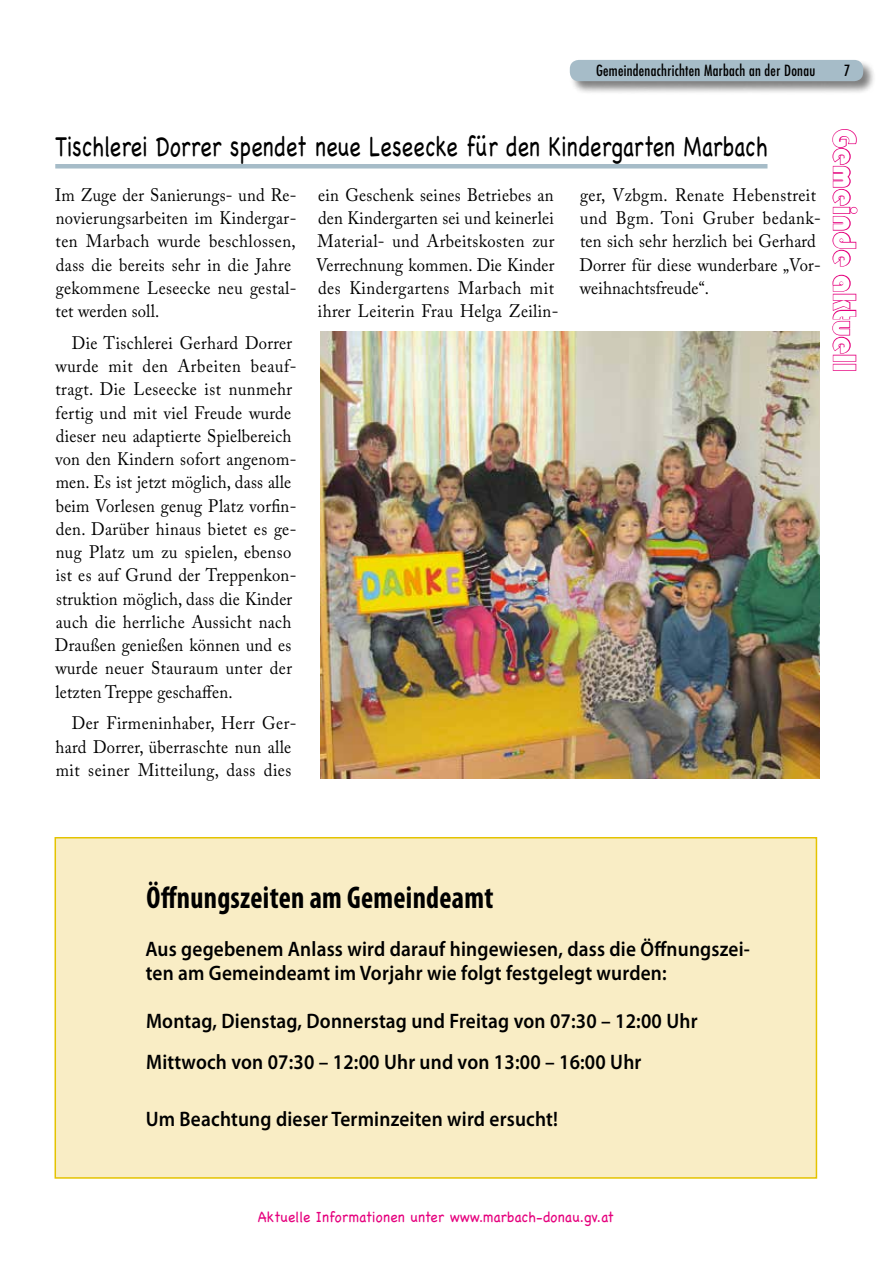
<style>
.page{position:relative;width:893px;height:1263px;background:#fff}
.page>*{position:absolute;margin:0;border:0;box-sizing:border-box;transform-origin:0 0}
.t1{font:33px "Bauhaus 93";letter-spacing:.01em;color:#fff;scale:.92 1}
.t2{font:700 condensed 31.5px "Myriad Pro";letter-spacing:.01em;color:#000;scale:.92 1}
.t3{font:28.5px "Chalkboard";letter-spacing:.01em;color:#000;scale:.75 1}
.t4{font:600 21px/23.2px "Myriad Pro";letter-spacing:.01em;color:#000;scale:.92 1}
.t5{font:18px/23.2px "Adobe Caslon Pro";letter-spacing:.02em;color:#000;scale:.92 1}
.t6{font:15px "Chalkboard";letter-spacing:.01em;color:#e5007d;scale:.92 1}
.t7{font:condensed 15px "Futura";letter-spacing:.02em;color:#000}
</style>
<div class="page">
<div style="left:569px;top:59px;width:308px;height:36px;background:#000;opacity:.5"></div>
<div style="left:570px;top:60px;width:293px;height:21px;background:#a6bcc8;border-radius:9px"></div>
<div style="left:55px;top:837px;width:762px;height:342px;background:#f9edc5;border:2px solid #e4c300"></div>
<svg style="left:832px;top:129px;width:26px;height:138px"></svg>
<svg style="left:832px;top:274px;width:25px;height:80px"></svg>
<div style="left:833px;top:355px;width:23px;height:7px;border:2px solid #e5007d"></div>
<div style="left:833px;top:364px;width:23px;height:7px;border:2px solid #e5007d"></div>
<hr style="left:55px;top:164px;width:712px;height:4px;background:#a6bcc8">
<img style="left:320px;top:332px;width:499px;height:446px">
<p class="t7" style="left:596px;top:61px;width:221px">Gemeindenachrichten Marbach an der Donau</p>
<p class="t7" style="left:844px;top:61px;width:8px">7</p>
<h3 class="t3" style="left:55px;top:129px;width:951px">Tischlerei Dorrer spendet neue Leseecke für den Kindergarten Marbach</h3>
<p class="t5" style="left:55px;top:183px;width:264px">Im Zuge der Sanierungs- und Re&shy;novierungsarbeiten im Kindergar&shy;ten Marbach wurde beschlossen, dass die bereits sehr in die Jahre gekommene Leseecke neu gestal&shy;tet werden soll.</p>
<p class="t5" style="left:55px;top:331px;width:264px;text-indent:17px">Die Tischlerei Gerhard Dorrer wurde mit den Arbeiten beauf&shy;tragt. Die Leseecke ist nunmehr fertig und mit viel Freude wurde dieser neu adaptierte Spielbereich von den Kindern sofort angenom&shy;men. Es ist jetzt möglich, dass alle beim Vorlesen genug Platz vorfin&shy;den. Darüber hinaus bietet es ge&shy;nug Platz um zu spielen, ebenso ist es auf Grund der Treppenkon&shy;struktion möglich, dass die Kinder auch die herrliche Aussicht nach<br>Draußen genießen können und es wurde neuer Stauraum unter der letzten Treppe geschaffen.</p>
<p class="t5" style="left:56px;top:711px;width:263px;text-indent:16px">Der Firmeninhaber, Herr Ger&shy;hard Dorrer, überraschte nun alle mit seiner Mitteilung, dass dies</p>
<p class="t5" style="left:316px;top:183px;width:265px">ein Geschenk seines Betriebes an den Kindergarten sei und keinerlei Material- und Arbeitskosten zur Verrechnung kommen. Die Kinder des Kindergartens Marbach mit ihrer Leiterin Frau Helga Zeilin-</p>
<p class="t5" style="left:579px;top:183px;width:264px">ger, Vzbgm. Renate Hebenstreit und Bgm. Toni Gruber bedank&shy;ten sich sehr herzlich bei Gerhard<br>Dorrer für diese wunderbare „Vor&shy;weihnachtsfreude“.</p>
<h1 class="t1" style="left:863px;top:129px;width:265px;rotate:90deg">Gemeinde aktuell</h1>
<h2 class="t2" style="left:146px;top:877px;width:379px">Öffnungszeiten am Gemeindeamt</h2>
<p class="t4" style="left:145px;top:937px;width:659px">Aus gegebenem Anlass wird darauf hingewiesen, dass die Öffnungszei&shy;ten am Gemeindeamt im Vorjahr wie folgt festgelegt wurden:</p>
<p class="t4" style="left:146px;top:1001px;width:601px;line-height:40.2px">Montag, Dienstag, Donnerstag und Freitag von 07:30 – 12:00 Uhr<br>Mittwoch von 07:30 – 12:00 Uhr und von 13:00 – 16:00 Uhr</p>
<p class="t4" style="left:146px;top:1107px;width:450px">Um Beachtung dieser Terminzeiten wird ersucht!</p>
<p class="t6" style="left:258px;top:1208px;width:389px">Aktuelle Informationen unter www.marbach-donau.gv.at</p>
</div>
